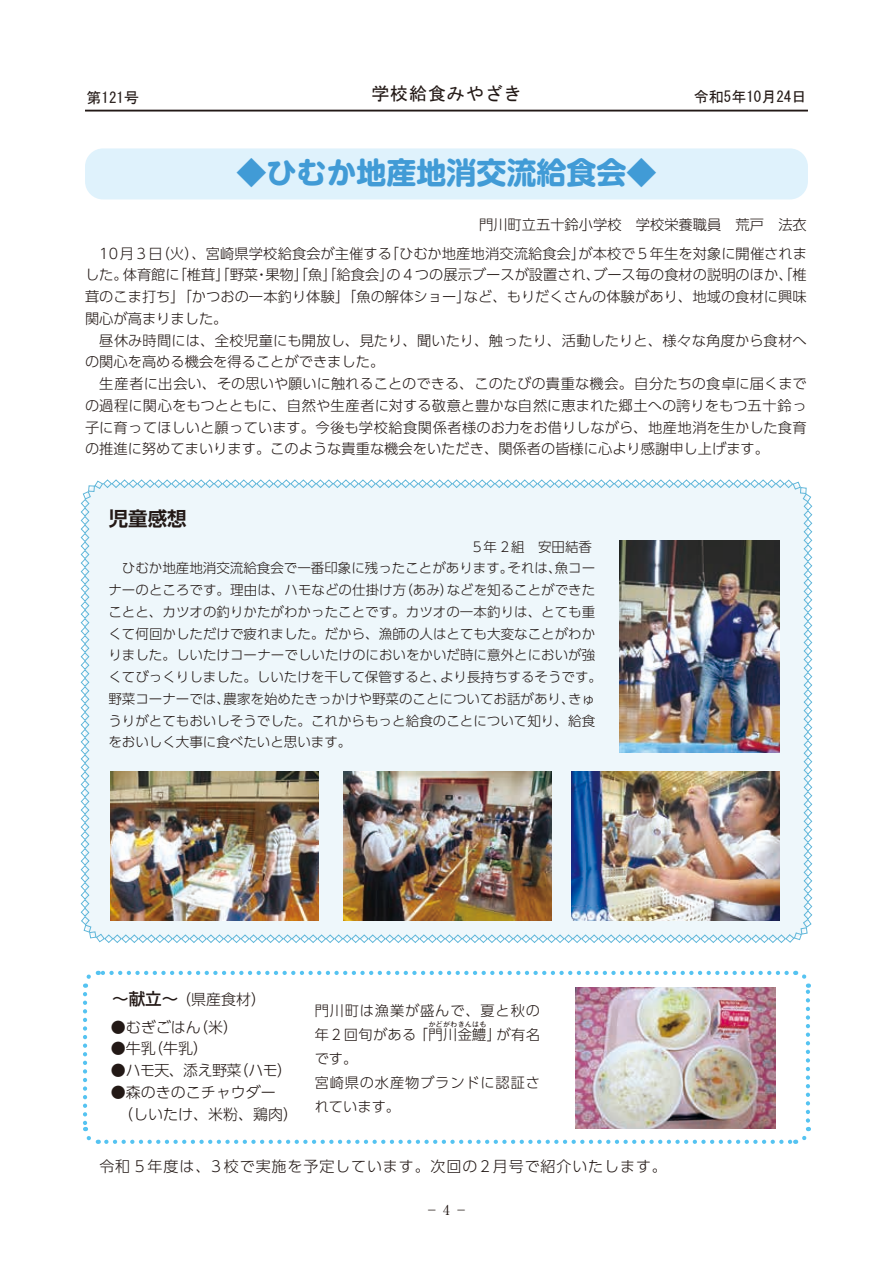
<style>
.page{position:relative;width:893px;height:1263px;background:#fff}
.page>*{position:absolute;margin:0;border:0;box-sizing:border-box;transform-origin:0 0}
.t1{font:700 30px "UD Shin M Go Pr 6 N";color:#419bd6}
.t2{font:700 19.5px "UD Shin Go Pr 6 De";color:#231916}
.t3{font:18px "MS Gothic";letter-spacing:.05em;color:#231916}
.t4{font:300 15px "UD Shin Go Pr 6";letter-spacing:.06em;color:#231916}
.t5{font:300 15px "UD Shin Go Pr 6";letter-spacing:.03em;color:#231916}
.t6{font:300 15px/21.8px "UD Shin Go Pr 6";color:#231916}
.t7{font:15px "MS Gothic";color:#231916}
.t8{font:300 15px "UD Shin Go Pr 6";letter-spacing:-.04em;color:#231916}
.t9{font:300 14.25px/21.8px "UD Shin Go Pr 6";color:#231916;text-align:justify}
.t10{font:300 14.25px/24px "UD Shin Go Pr 6";letter-spacing:.06em;color:#231916}
.t11{font:300 13.5px/21.8px "UD Shin Go Pr 6";color:#231916}
.t12{font:13.5px "Ryumin Pro";color:#231916}
.t13{font:300 7.2px "UD Shin Go Pr 6";color:#231916}
.s1{font-weight:500;font-size:16.5px}
</style>
<div class="page">
<div style="left:85px;top:148px;width:723px;height:51px;background:#dff2fc;border-radius:18px"></div>
<svg style="left:80px;top:479px;width:733px;height:464px;background:#e9f4f8"></svg>
<svg style="left:83px;top:994px;width:16px;height:150px"></svg>
<svg style="left:106px;top:1127px;width:705px;height:17px"></svg>
<svg style="left:794px;top:970px;width:16px;height:150px"></svg>
<svg style="left:83px;top:971px;width:704px;height:17px"></svg>
<img style="left:575px;top:988px;width:200px;height:140px">
<img style="left:111px;top:771px;width:207px;height:149px">
<img style="left:344px;top:771px;width:208px;height:149px">
<img style="left:571px;top:771px;width:208px;height:149px">
<img style="left:620px;top:540px;width:159px;height:212px">
<hr style="left:85px;top:110px;width:723px;height:1px;background:#231916">
<p class="t7" style="left:87px;top:90px;width:54px">第121号</p>
<p class="t3" style="left:371px;top:85px;width:152px">学校給食みやざき</p>
<p class="t7" style="left:694px;top:90px;width:114px">令和5年10月24日</p>
<h1 class="t1" style="left:236px;top:147px;width:422px">◆ひむか地産地消交流給食会◆</h1>
<p class="t9" style="left:99px;top:210px;width:709px;line-height:28.5px;text-align:right">門川町立五十鈴小学校　学校栄養職員　荒戸　法衣<br>10月３日（火）、宮崎県学校給食会が主催する「ひむか地産地消交流給食会」が本校で５年生を対象に開催されま</p>
<p class="t9" style="left:85px;top:264px;width:723px">した。体育館に「椎茸」「野菜・果物」「魚」「給食会」の４つの展示ブースが設置され、ブース毎の食材の説明のほか、「椎茸のこま打ち」「かつおの一本釣り体験」「魚の解体ショー」など、もりだくさんの体験があり、地域の食材に興味関心が高まりました。</p>
<p class="t9" style="left:85px;top:329px;width:723px;text-indent:14px">昼休み時間には、全校児童にも開放し、見たり、聞いたり、触ったり、活動したりと、様々な角度から食材への関心を高める機会を得ることができました。</p>
<p class="t9" style="left:85px;top:372px;width:723px;text-indent:14px">生産者に出会い、その思いや願いに触れることのできる、このたびの貴重な機会。自分たちの食卓に届くまでの過程に関心をもつとともに、自然や生産者に対する敬意と豊かな自然に恵まれた郷土への誇りをもつ五十鈴っ子に育ってほしいと願っています。今後も学校給食関係者様のお力をお借りしながら、地産地消を生かした食育の推進に努めてまいります。このような貴重な機会をいただき、関係者の皆様に心より感謝申し上げます。</p>
<h2 class="t2" style="left:109px;top:502px;width:79px">児童感想</h2>
<p class="t11" style="left:108px;top:557px;width:495px;text-indent:14px">ひむか地産地消交流給食会で一番印象に残ったことがあります。それは、魚コーナーのところです。理由は、ハモなどの仕掛け方（あみ）などを知ることができたことと、カツオの釣りかたがわかったことです。カツオの一本釣りは、とても重くて何回かしただけで疲れました。だから、漁師の人はとても大変なことがわかりました。しいたけコーナーでしいたけのにおいをかいだ時に意外とにおいが強くてびっくりしました。しいたけを干して保管すると、より長持ちするそうです。野菜コーナーでは、農家を始めたきっかけや野菜のことについてお話があり、きゅうりがとてもおいしそうでした。これからもっと給食のことについて知り、給食をおいしく大事に食べたいと思います。</p>
<p class="t5" style="left:112px;top:987px;width:155px"><span class="s1">～献立～</span> （県産食材）</p>
<p class="t5" style="left:111px;top:1015px;width:129px">●むぎごはん（米）</p>
<p class="t5" style="left:111px;top:1036px;width:99px">●牛乳（牛乳）</p>
<p class="t8" style="left:111px;top:1058px;width:183px">●ハモ天、添え野菜（ハモ）</p>
<p class="t6" style="left:111px;top:1081px;width:189px">●森のきのこチャウダー<br>　（しいたけ、米粉、鶏肉）</p>
<p class="t10" style="left:315px;top:998px;width:227px">門川町は漁業が盛んで、夏と秋の年２回旬がある「門川金鱧」が有名</p>
<p class="t13" style="left:428px;top:1018px;width:60px">かどがわきんはも</p>
<p class="t10" style="left:315px;top:1046px;width:227px">です。<br>宮崎県の水産物ブランドに認証されています。</p>
<p class="t4" style="left:99px;top:1154px;width:569px">令和 5年度は、3校で実施を予定しています。次回の2月号で紹介いたします。</p>
<p class="t12" style="left:425px;top:1200px;width:44px">− 4 −</p>
</div>
